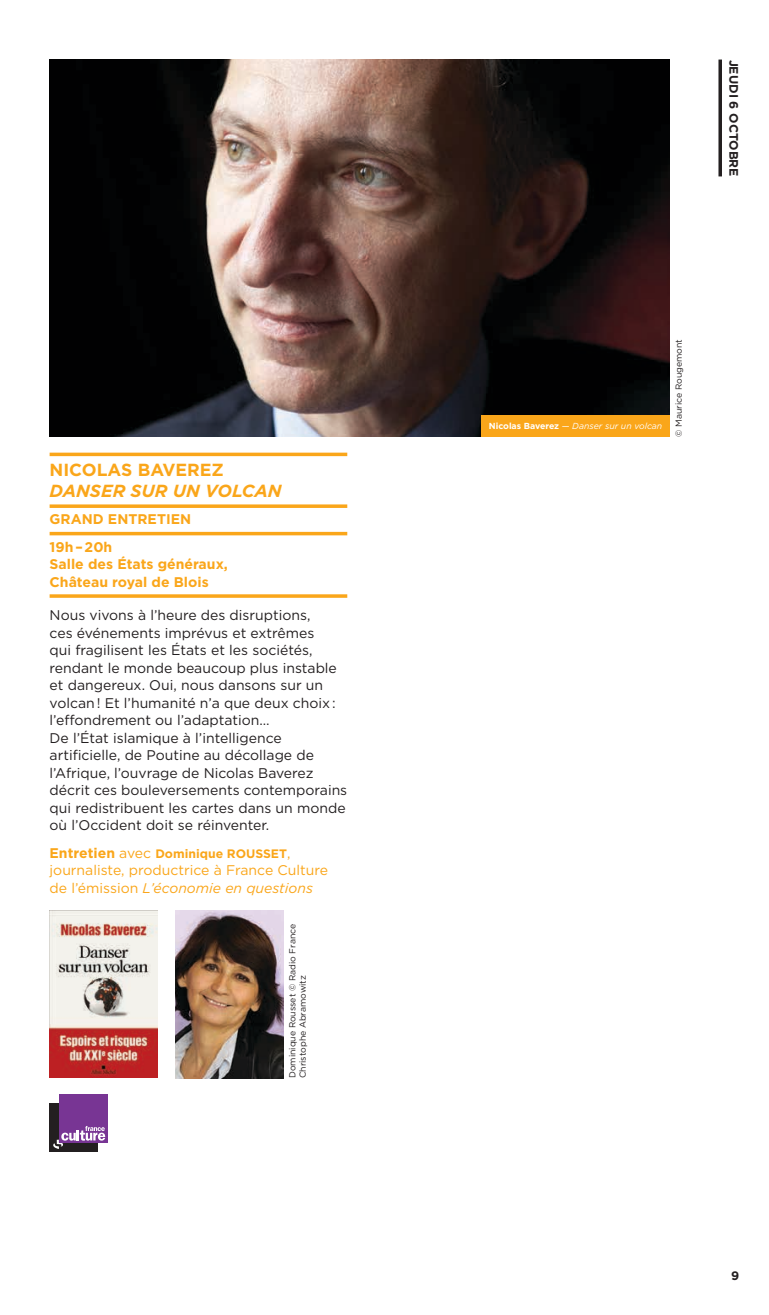
<style>
.page{position:relative;width:769px;height:1315px;background:#fff}
.page>*{position:absolute;margin:0;border:0;box-sizing:border-box;transform-origin:0 0}
.t1{font:italic 700 17.5px "Gotham";color:#faa61a}
.t2{font:700 17.5px "Gotham";color:#faa61a}
.t3{font:14px/17.5px "Gotham";color:#231f20}
.t4{font:14px/17.5px "Gotham";color:#faa61a}
.t5{font:700 14px/27.5px "Gotham";color:#faa61a}
.t6{font:700 12.25px "Gotham";color:#faa61a}
.t7{font:700 12.25px "Gotham";color:#231f20}
.t8{font:8.75px/10.5px "Gotham";color:#231f20}
.t9{font:italic 8.75px "Gotham";color:#fff}
.s1{font-size:14px}
.s2{font-weight:400;font-size:14px}
.s3{font-style:italic}
.s4{font-weight:700;font-style:normal}
.s5{font-style:normal}
</style>
<div class="page">
<svg style="left:718px;top:60px;width:4px;height:116px"></svg>
<img style="left:50px;top:60px;width:620px;height:377px">
<svg style="left:50px;top:452px;width:297px;height:4px"></svg>
<svg style="left:50px;top:504px;width:297px;height:4px"></svg>
<hr style="left:50px;top:532px;width:297px;height:3px;background:#faa61a">
<svg style="left:50px;top:594px;width:297px;height:4px"></svg>
<img style="left:50px;top:910px;width:108px;height:168px">
<div style="left:50px;top:1103px;width:48px;height:49px;background:#231f20"></div>
<div style="left:59px;top:1094px;width:48px;height:48px;background:#783594"></div>
<svg style="left:53px;top:1126px;width:52px;height:23px"></svg>
<div style="left:481px;top:415px;width:189px;height:22px;background:#faa61a"></div>
<img style="left:175px;top:910px;width:108px;height:168px">
<p class="t2" style="left:50px;top:458px;width:26px">Nicolas</p>
<p class="t2" style="left:138px;top:458px;width:88px">BAVEREZ</p>
<p class="t1" style="left:50px;top:479px;width:231px">DANSER SUR UN VOLCAN</p>
<p class="t5" style="left:50px;top:505px;width:143px">GRAND ENTRETIEN<br>19h – 20h</p>
<p class="t5" style="left:50px;top:555px;width:180px;line-height:17.5px">Salle des États généraux,<br>Château royal de Blois</p>
<p class="t3" style="left:50px;top:606px;width:299px">Nous vivons à l’heure des disruptions,<br>ces événements imprévus et extrêmes<br>qui fragilisent les États et les sociétés, rendant le monde beaucoup plus instable et dangereux. Oui, nous dansons sur un volcan ! Et l’humanité n’a que deux choix : l’effondrement ou l’adaptation…<br>De l’État islamique à l’intelligence artificielle, de Poutine au décollage de l’Afrique, l’ouvrage de Nicolas Baverez décrit ces bouleversements contemporains qui redistribuent les cartes dans un monde où l’Occident doit se réinventer.</p>
<p class="t6" style="left:50px;top:845px;width:242px"><span class="s1">Entretien</span> <span class="s2">avec</span> Dominique ROUSSET<span class="s2">,</span></p>
<p class="t4" style="left:50px;top:861px;width:280px">journaliste, productrice à France Culture de l’émission <span class="s3">L’économie en questions</span></p>
<p class="t8" style="left:287px;top:1078px;width:156px;rotate:-90deg">Dominique Rousset © Radio France<br>Christophe Abramowitz</p>
<p class="t7" style="left:742px;top:60px;width:118px;rotate:90deg">jeudi 6 octobre</p>
<p class="t9" style="left:489px;top:420px;width:175px"><span class="s4">Nicolas Baverez</span> <span class="s5">—</span> Danser sur un volcan</p>
<p class="t8" style="left:673px;top:437px;width:99px;rotate:-90deg">© Maurice Rougemont</p>
<p class="t7" style="left:731px;top:1267px;width:10px">9</p>
</div>
